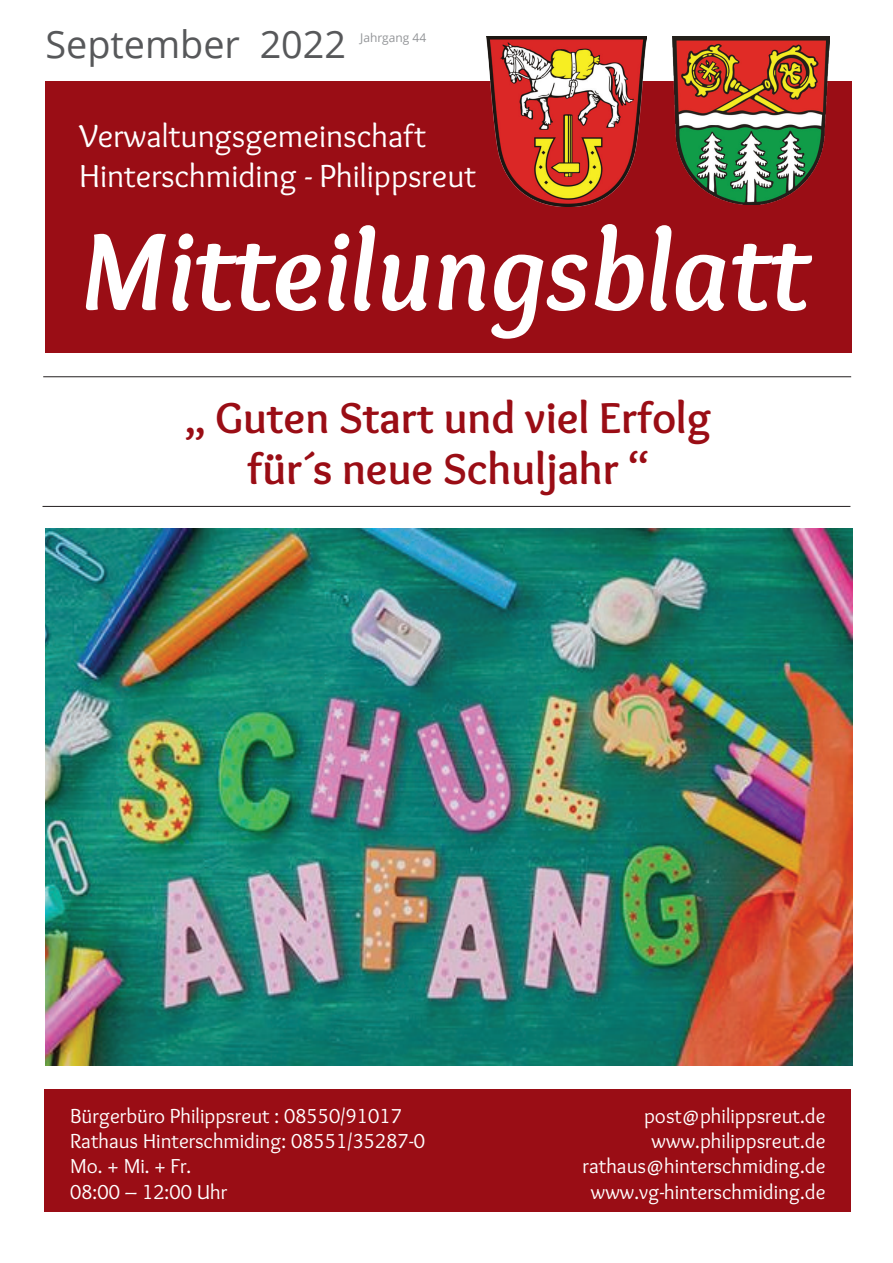
<style>
.page{position:relative;width:893px;height:1263px;background:#fff}
.page>*{position:absolute;margin:0;border:0;box-sizing:border-box;transform-origin:0 0}
.t1{font:italic 700 114px "Overlock";color:#fff}
.t2{font:700 45px/51.8px "Overlock";color:#9a0d15;text-align:center}
.t3{font:37.8px "Open Sans";color:#57585a}
.t4{font:33px/39.6px "Overlock";color:#fff}
.t5{font:21px/25.2px "Overlock";color:#fff}
.t6{font:12px "Open Sans";color:#939598}
</style>
<div class="page">
<div style="left:45px;top:81px;width:807px;height:271px;background:#9a0d15"></div>
<img style="left:487px;top:36px;width:159px;height:170px">
<img style="left:673px;top:36px;width:156px;height:169px">
<div style="left:45px;top:1089px;width:806px;height:122px;background:#9a0d15"></div>
<hr style="left:43px;top:376px;width:808px;height:1px;background:#231f20">
<hr style="left:43px;top:506px;width:807px;height:1px;background:#231f20">
<img style="left:46px;top:529px;width:807px;height:536px">
<h3 class="t3" style="left:45px;top:19px;width:302px">September 2022</h3>
<p class="t6" style="left:360px;top:30px;width:68px">Jahrgang 44</p>
<h3 class="t4" style="left:79px;top:117px;width:398px">Verwaltungsgemeinschaft<br>Hinterschmiding - Philippsreut</h3>
<h1 class="t1" style="left:79px;top:205px;width:731px">Mitteilungsblatt</h1>
<h2 class="t2" style="left:185px;top:392px;width:528px">„ Guten Start und viel Erfolg für´s neue Schuljahr “</h2>
<p class="t5" style="left:70px;top:1103px;width:356px">Bürgerbüro Philippsreut : 08550/91017<br>Rathaus Hinterschmiding: 08551/35287-0<br>Mo. + Mi. + Fr.<br>08:00 – 12:00 Uhr</p>
<p class="t5" style="left:583px;top:1103px;width:244px;text-align:right">post@philippsreut.de www.philippsreut.de rathaus@hinterschmiding.de www.vg-hinterschmiding.de</p>
</div>
